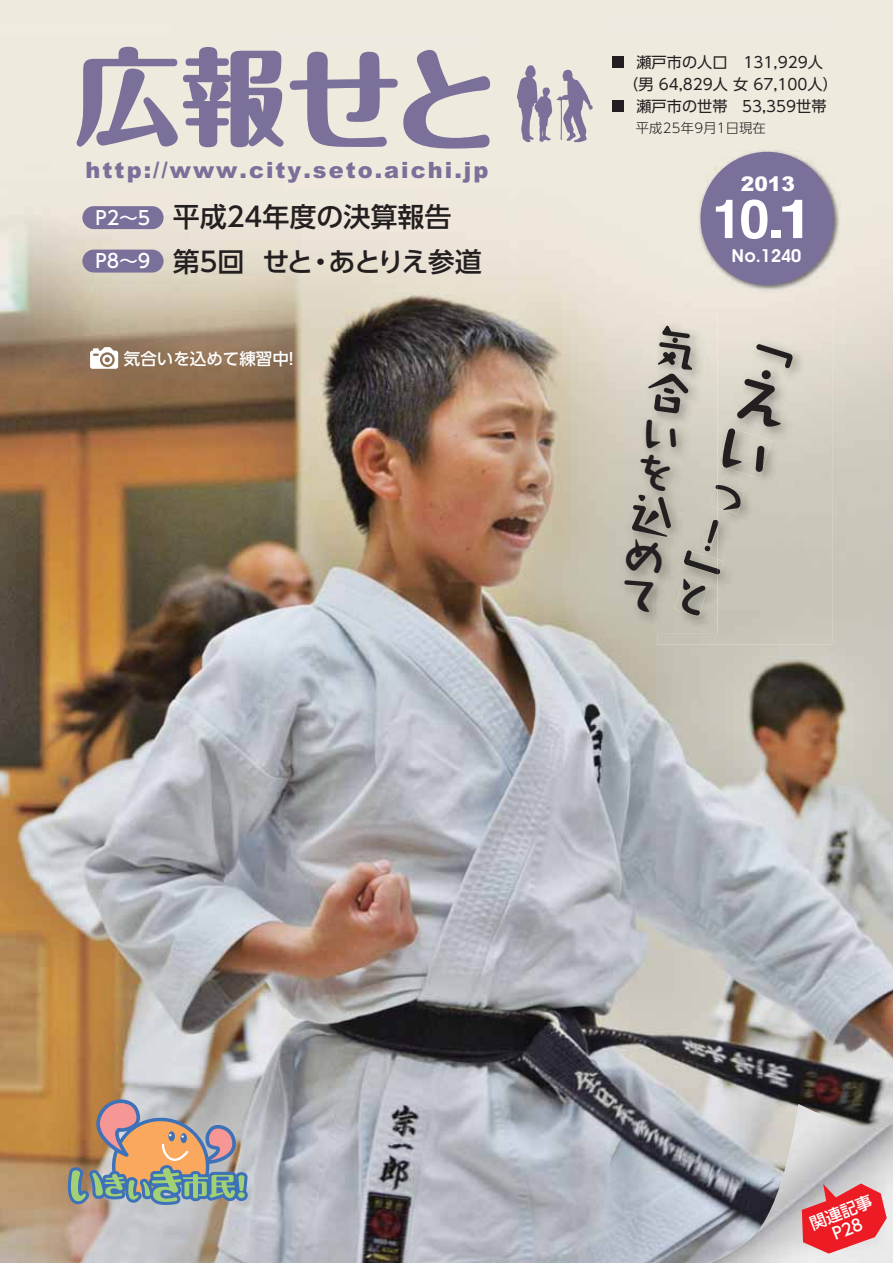
<style>
.page{position:relative;width:893px;height:1263px;background:#fff}
.page>*{position:absolute;margin:0;border:0;box-sizing:border-box;transform-origin:0 0}
.t1{font:105px "Maru Fo Pro Heavy 90 pv RKSJ H";color:#7a709a}
.t2{font:700 54px "Helvetica";color:#fff}
.t3{font:27px/45px "UD Shin Go Pro Medium 90 pv RKSJ H";color:#231f20}
.t4{font:900 22.5px "Arial";letter-spacing:.09em;color:#7a709a}
.t5{font:900 20.25px "Arial";color:#fff}
.t6{font:18.9px "UD Shin Go Pro Medium 90 pv RKSJ H";color:#fff}
.t7{font:600 18px "Avant Garde";color:#fff}
.t8{font:16.5px "UD Shin Go Pro Medium 90 pv RKSJ H";color:#fff}
.t9{font:16.35px/18px "UD Shin Go Pro Medium 90 pv RKSJ H";color:#fff;text-align:center}
.t10{font:15.15px/22.2px "UD Shin Go Pro Regular 90 pv RKSJ H";color:#231f20;text-align:center}
.t11{font:13.35px "UD Shin Go Pro Light 90 pv RKSJ H";letter-spacing:.02em;color:#231f20}
</style>
<div class="page">
<img style="left:0;top:0;width:893px;height:1263px">
<img style="left:697px;top:148px;width:144px;height:144px">
<div style="left:700px;top:152px;width:134px;height:133px;background:#7a709a;border-radius:50%"></div>
<div style="left:82px;top:206px;width:82px;height:23px;background:#7a709a;border-radius:11px"></div>
<div style="left:82px;top:250px;width:82px;height:23px;background:#7a709a;border-radius:11px"></div>
<svg style="left:90px;top:347px;width:28px;height:22px"></svg>
<svg style="left:290px;top:48px;width:200px;height:101px;background:#c2bcc4"></svg>
<div style="left:612px;top:56px;width:12px;height:11px;background:#231f20"></div>
<div style="left:612px;top:101px;width:12px;height:11px;background:#231f20"></div>
<svg style="left:517px;top:65px;width:76px;height:77px;background:#bab4c0"></svg>
<img style="left:707px;top:1104px;width:186px;height:159px">
<svg style="left:802px;top:1183px;width:85px;height:70px;background:#e5565b"></svg>
<img style="left:657px;top:308px;width:175px;height:336px">
<svg style="left:717px;top:520px;width:2px;height:6px"></svg>
<img style="left:717px;top:559px;width:7px;height:16px">
<img style="left:608px;top:314px;width:109px;height:320px">
<img style="left:704px;top:519px;width:13px;height:31px">
<img style="left:697px;top:550px;width:20px;height:25px">
<img style="left:674px;top:578px;width:34px;height:39px">
<img style="left:681px;top:578px;width:24px;height:38px">
<svg style="left:68px;top:1096px;width:180px;height:109px;background:#ab9c8b"></svg>
<svg style="left:709px;top:343px;width:86px;height:171px;background:#cdc9bd"></svg>
<svg style="left:621px;top:324px;width:76px;height:288px;background:#c4bfb4"></svg>
<p class="t1" style="left:76px;top:58px;width:212px">広報</p>
<p class="t4" style="left:86px;top:157px;width:404px">http://www.city.seto.aichi.jp</p>
<p class="t6" style="left:96px;top:211px;width:56px">P2～5</p>
<p class="t6" style="left:96px;top:254px;width:56px">P8～9</p>
<p class="t3" style="left:173px;top:198px;width:310px">平成24年度の決算報告第5回 せと・あとりえ参道</p>
<p class="t8" style="left:124px;top:353px;width:171px">気合いを込めて練習中!</p>
<p class="t10" style="left:623px;top:53px;width:216px">瀬戸市の人口　131,929人<br>（男 64,829人 女 67,100人）瀬戸市の世帯　53,359世帯</p>
<p class="t11" style="left:636px;top:123px;width:131px">平成25年9月1日現在</p>
<p class="t5" style="left:741px;top:172px;width:56px">2013</p>
<p class="t2" style="left:712px;top:199px;width:103px">10.1</p>
<p class="t7" style="left:731px;top:249px;width:72px">No.1240</p>
<p class="t9" style="left:808px;top:1218px;width:67px;rotate:-21deg">関連記事<br>P28</p>
</div>
